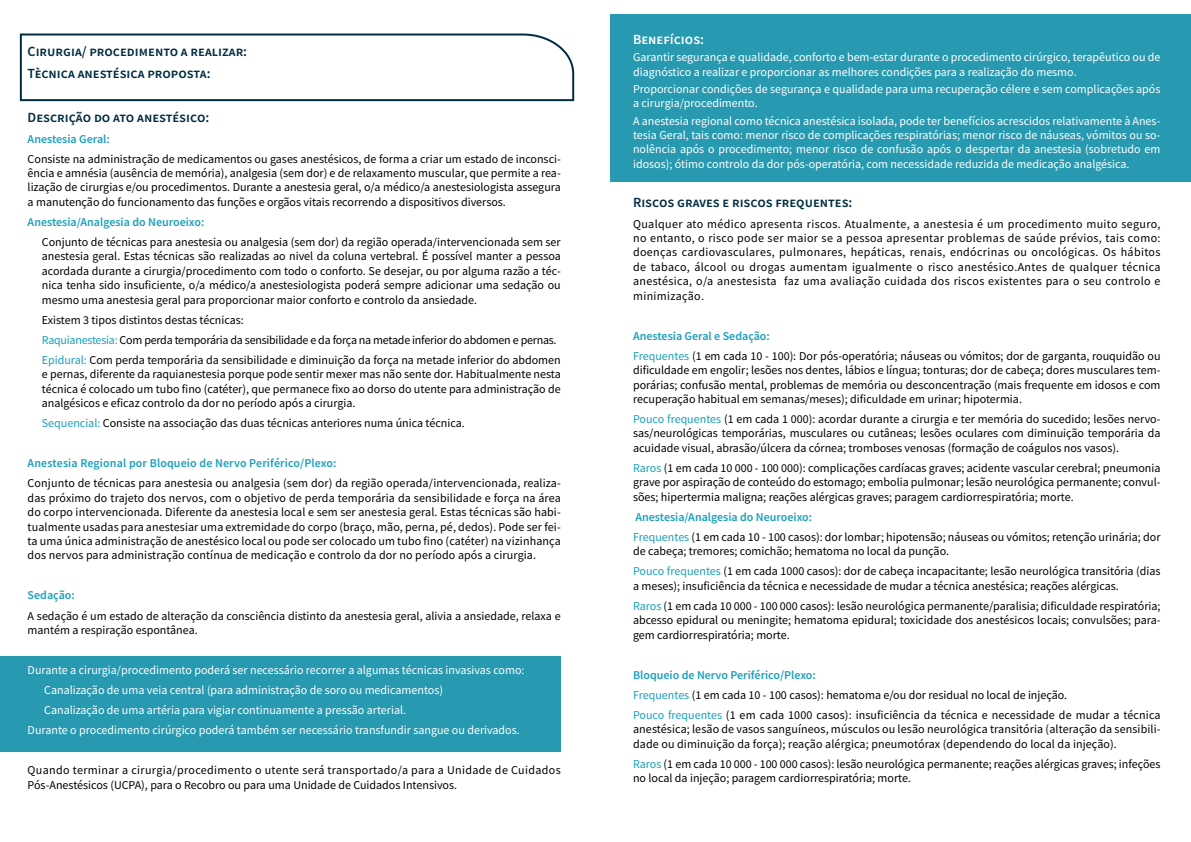
<style>
.page{position:relative;width:1191px;height:842px;background:#fff}
.page>*{position:absolute;margin:0;border:0;box-sizing:border-box;transform-origin:0 0}
.t1{font:600 14px "Source Sans Pro";color:#012c41}
.t2{font:600 14px "Source Sans Pro";color:#fff}
.t3{font:12px/14.4px "Source Sans Pro";color:#000;text-align:justify}
.t4{font:12px/14.4px "Source Sans Pro";color:#fff}
.t5{font:600 12px "Source Sans Pro";color:#1a9fbb}
.t6{font:12px "Source Sans Pro";letter-spacing:-.02em;color:#000}
.s1{color:#1a9fbb}
</style>
<div class="page">
<div style="left:610px;top:14px;width:581px;height:167px;background:#2799b0"></div>
<div style="left:0;top:656px;width:561px;height:96px;background:#2799b0"></div>
<svg style="left:19px;top:33px;width:556px;height:69px"></svg>
<p class="t1" style="left:28px;top:42px;width:221px">Cirurgia/ procedimento a realizar:</p>
<p class="t1" style="left:28px;top:64px;width:184px">Tècnica anestésica proposta:</p>
<p class="t1" style="left:28px;top:109px;width:183px">Descrição do ato anestésico:</p>
<p class="t5" style="left:28px;top:131px;width:84px">Anestesia Geral:</p>
<p class="t3" style="left:28px;top:151px;width:534px">Consiste na administração de medicamentos ou gases anestésicos, de forma a criar um estado de inconsci&shy;ência e amnésia (ausência de memória), analgesia (sem dor) e de relaxamento muscular, que permite a rea&shy;lização de cirurgias e/ou procedimentos. Durante a anestesia geral, o/a médico/a anestesiologista assegura a manutenção do funcionamento das funções e orgãos vitais recorrendo a dispositivos diversos.</p>
<p class="t5" style="left:28px;top:214px;width:178px">Anestesia/Analgesia do Neuroeixo:</p>
<p class="t3" style="left:42px;top:235px;width:520px">Conjunto de técnicas para anestesia ou analgesia (sem dor) da região operada/intervencionada sem ser anestesia geral. Estas técnicas são realizadas ao nivel da coluna vertebral. É possível manter a pessoa acordada durante a cirurgia/procedimento com todo o conforto. Se desejar, ou por alguma razão a téc&shy;nica tenha sido insuficiente, o/a médico/a anestesiologista poderá sempre adicionar uma sedação ou mesmo uma anestesia geral para proporcionar maior conforto e controlo da ansiedade.</p>
<p class="t3" style="left:42px;top:312px;width:203px">Existem 3 tipos distintos destas técnicas:</p>
<p class="t6" style="left:42px;top:332px;width:516px"><span class="s1">Raquianestesia:</span> Com perda temporária da sensibilidade e da força na metade inferior do abdomen e pernas.</p>
<p class="t3" style="left:42px;top:353px;width:520px"><span class="s1">Epidural:</span> Com perda temporária da sensibilidade e diminuição da força na metade inferior do abdomen e pernas, diferente da raquianestesia porque pode sentir mexer mas não sente dor. Habitualmente nesta técnica é colocado um tubo fino (catéter), que permanece fixo ao dorso do utente para administração de analgésicos e eficaz controlo da dor no período após a cirurgia.</p>
<p class="t3" style="left:42px;top:416px;width:424px"><span class="s1">Sequencial:</span> Consiste na associação das duas técnicas anteriores numa única técnica.</p>
<p class="t5" style="left:28px;top:455px;width:310px">Anestesia Regional por Bloqueio de Nervo Periférico/Plexo:</p>
<p class="t3" style="left:28px;top:476px;width:534px">Conjunto de técnicas para anestesia ou analgesia (sem dor) da região operada/intervencionada, realiza&shy;das próximo do trajeto dos nervos, com o objetivo de perda temporária da sensibilidade e força na área do corpo intervencionada. Diferente da anestesia local e sem ser anestesia geral. Estas técnicas são habi&shy;tualmente usadas para anestesiar uma extremidade do corpo (braço, mão, perna, pé, dedos). Pode ser fei&shy;ta uma única administração de anestésico local ou pode ser colocado um tubo fino (catéter) na vizinhança dos nervos para administração contínua de medicação e controlo da dor no período após a cirurgia.</p>
<p class="t5" style="left:28px;top:588px;width:49px">Sedação:</p>
<p class="t3" style="left:28px;top:608px;width:534px">A sedação é um estado de alteração da consciência distinto da anestesia geral, alivia a ansiedade, relaxa e mantém a respiração espontânea.</p>
<p class="t4" style="left:28px;top:663px;width:498px">Durante a cirurgia/procedimento poderá ser necessário recorrer a algumas técnicas invasivas como:</p>
<p class="t4" style="left:44px;top:683px;width:400px">Canalização de uma veia central (para administração de soro ou medicamentos)</p>
<p class="t4" style="left:44px;top:703px;width:363px">Canalização de uma artéria para vigiar continuamente a pressão arterial.</p>
<p class="t4" style="left:28px;top:723px;width:493px">Durante o procedimento cirúrgico poderá também ser necessário transfundir sangue ou derivados.</p>
<p class="t3" style="left:28px;top:763px;width:534px">Quando terminar a cirurgia/procedimento o utente será transportado/a para a Unidade de Cuidados<br>Pós-Anestésicos (UCPA), para o Recobro ou para uma Unidade de Cuidados Intensivos.</p>
<p class="t2" style="left:633px;top:30px;width:72px">Benefícios:</p>
<p class="t4" style="left:633px;top:50px;width:529px">Garantir segurança e qualidade, conforto e bem-estar durante o procedimento cirúrgico, terapêutico ou de diagnóstico a realizar e proporcionar as melhores condições para a realização do mesmo.</p>
<p class="t4" style="left:633px;top:82px;width:529px">Proporcionar condições de segurança e qualidade para uma recuperação célere e sem complicações após a cirurgia/procedimento.</p>
<p class="t4" style="left:633px;top:113px;width:529px;text-align:justify">A anestesia regional como técnica anestésica isolada, pode ter benefícios acrescidos relativamente à Anes&shy;tesia Geral, tais como: menor risco de complicações respiratórias; menor risco de náuseas, vómitos ou so&shy;nolência após o procedimento; menor risco de confusão após o despertar da anestesia (sobretudo em idosos); ótimo controlo da dor pós-operatória, com necessidade reduzida de medicação analgésica.</p>
<p class="t1" style="left:633px;top:194px;width:221px">Riscos graves e riscos frequentes:</p>
<p class="t3" style="left:633px;top:216px;width:529px">Qualquer ato médico apresenta riscos. Atualmente, a anestesia é um procedimento muito seguro, no entanto, o risco pode ser maior se a pessoa apresentar problemas de saúde prévios, tais como: doenças cardiovasculares, pulmonares, hepáticas, renais, endócrinas ou oncológicas. Os hábitos de tabaco, álcool ou drogas aumentam igualmente o risco anestésico.Antes de qualquer técnica anestésica, o/a anestesista faz uma avaliação cuidada dos riscos existentes para o seu controlo e minimização.</p>
<p class="t5" style="left:633px;top:328px;width:138px">Anestesia Geral e Sedação:</p>
<p class="t3" style="left:633px;top:348px;width:529px"><span class="s1">Frequentes</span> (1 em cada 10 - 100): Dor pós-operatória; náuseas ou vómitos; dor de garganta, rouquidão ou dificuldade em engolir; lesões nos dentes, lábios e língua; tonturas; dor de cabeça; dores musculares tem&shy;porárias; confusão mental, problemas de memória ou desconcentração (mais frequente em idosos e com recuperação habitual em semanas/meses); dificuldade em urinar; hipotermia.</p>
<p class="t3" style="left:633px;top:412px;width:529px"><span class="s1">Pouco frequentes</span> (1 em cada 1 000): acordar durante a cirurgia e ter memória do sucedido; lesões nervo&shy;sas/neurológicas temporárias, musculares ou cutâneas; lesões oculares com diminuição temporária da acuidade visual, abrasão/úlcera da córnea; tromboses venosas (formação de coágulos nos vasos).</p>
<p class="t3" style="left:633px;top:461px;width:529px"><span class="s1">Raros</span> (1 em cada 10 000 - 100 000): complicações cardíacas graves; acidente vascular cerebral; pneumonia grave por aspiração de conteúdo do estomago; embolia pulmonar; lesão neurológica permanente; convul&shy;sões; hipertermia maligna; reações alérgicas graves; paragem cardiorrespiratória; morte.</p>
<p class="t5" style="left:635px;top:509px;width:178px">Anestesia/Analgesia do Neuroeixo:</p>
<p class="t3" style="left:633px;top:530px;width:529px"><span class="s1">Frequentes</span> (1 em cada 10 - 100 casos): dor lombar; hipotensão; náuseas ou vómitos; retenção urinária; dor de cabeça; tremores; comichão; hematoma no local da punção.</p>
<p class="t3" style="left:633px;top:564px;width:529px"><span class="s1">Pouco frequentes</span> (1 em cada 1000 casos): dor de cabeça incapacitante; lesão neurológica transitória (dias a meses); insuficiência da técnica e necessidade de mudar a técnica anestésica; reações alérgicas.</p>
<p class="t3" style="left:633px;top:598px;width:529px"><span class="s1">Raros</span> (1 em cada 10 000 - 100 000 casos): lesão neurológica permanente/paralisia; dificuldade respiratória; abcesso epidural ou meningite; hematoma epidural; toxicidade dos anestésicos locais; convulsões; para&shy;gem cardiorrespiratória; morte.</p>
<p class="t5" style="left:633px;top:667px;width:184px">Bloqueio de Nervo Periférico/Plexo:</p>
<p class="t3" style="left:633px;top:687px;width:436px"><span class="s1">Frequentes</span> (1 em cada 10 - 100 casos): hematoma e/ou dor residual no local de injeção.</p>
<p class="t3" style="left:633px;top:708px;width:529px"><span class="s1">Pouco frequentes</span> (1 em cada 1000 casos): insuficiência da técnica e necessidade de mudar a técnica anestésica; lesão de vasos sanguíneos, músculos ou lesão neurológica transitória (alteração da sensibili&shy;dade ou diminuição da força); reação alérgica; pneumotórax (dependendo do local da injeção).</p>
<p class="t3" style="left:633px;top:756px;width:529px"><span class="s1">Raros</span> (1 em cada 10 000 - 100 000 casos): lesão neurológica permanente; reações alérgicas graves; infeções no local da injeção; paragem cardiorrespiratória; morte.</p>
</div>
